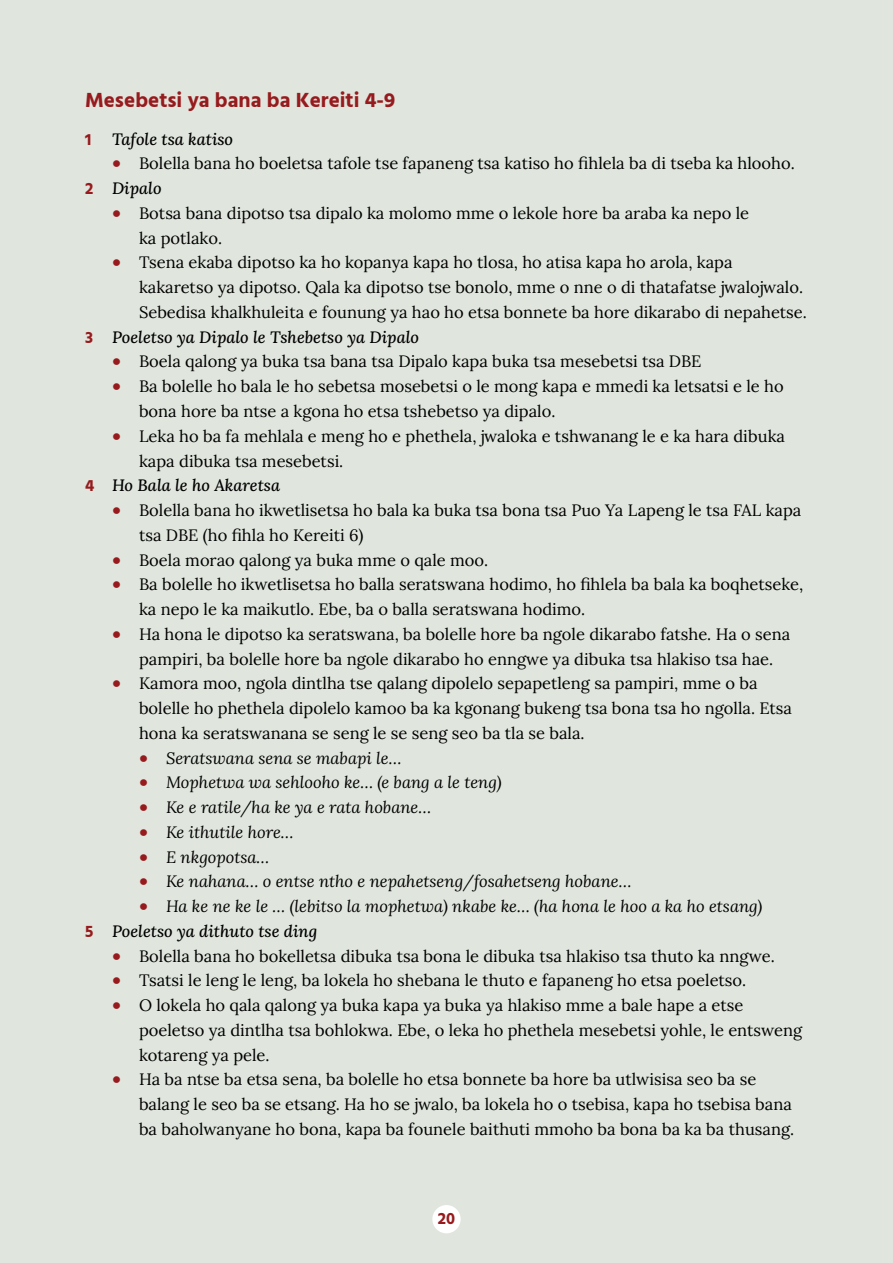
<style>
.page{position:relative;width:893px;height:1263px;background:#e0e6dd}
.page>*{position:absolute;margin:0;border:0;box-sizing:border-box;transform-origin:0 0}
.t1{font:700 21px "Hind";color:#971b1e}
.t2{font:16.5px/24.8px "Lora";color:#000}
.t3{font:italic 16.5px/24.8px "Lora";color:#000}
.t4{font:italic 500 16.5px "Lora";color:#000}
.t5{font:700 16.5px "Hind";color:#971b1e}
.s1{font-size:22.5px;color:#971b1e}
.s2{font-family:"Hind";font-weight:700;color:#971b1e}
.s3{font-weight:500;font-style:italic}
.s4{font-family:"Hind";font-weight:700;font-style:normal;color:#971b1e}
.s5{font-style:normal;font-size:22.5px;color:#971b1e}
.s6{font-weight:500}
</style>
<div class="page">
<div style="left:432px;top:1205px;width:29px;height:28px;background:#fff;border-radius:50%"></div>
<p class="t1" style="left:85px;top:88px;width:312px">Mesebetsi ya bana ba Kereiti 4-9</p>
<p class="t5" style="left:85px;top:129px;width:8px">1</p>
<p class="t4" style="left:112px;top:127px;width:123px">Tafole tsa katiso</p>
<p class="t2" style="left:85px;top:150px;width:711px;text-indent:27px"><span class="s1">•</span> Bolella bana ho boeletsa tafole tse fapaneng tsa katiso ho fihlela ba di tseba ka hlooho.<br><span class="s2">2</span> <span class="s3">Dipalo</span></p>
<p class="t2" style="left:139px;top:200px;width:612px;text-indent:-27px"><span class="s1">•</span> Botsa bana dipotso tsa dipalo ka molomo mme o lekole hore ba araba ka nepo le ka potlako.</p>
<p class="t2" style="left:112px;top:249px;width:622px"><span class="s1">•</span> Tsena ekaba dipotso ka ho kopanya kapa ho tlosa, ho atisa kapa ho arola, kapa</p>
<p class="t2" style="left:139px;top:274px;width:665px">kakaretso ya dipotso. Qala ka dipotso tse bonolo, mme o nne o di thatafatse jwalojwalo.</p>
<p class="t2" style="left:139px;top:299px;width:669px">Sebedisa khalkhuleita e founung ya hao ho etsa bonnete ba hore dikarabo di nepahetse.</p>
<p class="t4" style="left:85px;top:325px;width:335px"><span class="s4">3</span> Poeletso ya Dipalo le Tshebetso ya Dipalo</p>
<p class="t2" style="left:112px;top:348px;width:591px"><span class="s1">•</span> Boela qalong ya buka tsa bana tsa Dipalo kapa buka tsa mesebetsi tsa DBE</p>
<p class="t2" style="left:139px;top:373px;width:646px;text-indent:-27px"><span class="s1">•</span> Ba bolelle ho bala le ho sebetsa mosebetsi o le mong kapa e mmedi ka letsatsi e le ho bona hore ba ntse a kgona ho etsa tshebetso ya dipalo.</p>
<p class="t2" style="left:112px;top:422px;width:674px"><span class="s1">•</span> Leka ho ba fa mehlala e meng ho e phethela, jwaloka e tshwanang le e ka hara dibuka</p>
<p class="t2" style="left:139px;top:447px;width:206px">kapa dibuka tsa mesebetsi.</p>
<p class="t4" style="left:85px;top:474px;width:197px"><span class="s4">4</span> Ho Bala le ho Akaretsa</p>
<p class="t2" style="left:139px;top:497px;width:664px;text-indent:-27px"><span class="s1">•</span> Bolella bana ho ikwetlisetsa ho bala ka buka tsa bona tsa Puo Ya Lapeng le tsa FAL kapa tsa DBE (ho fihla ho Kereiti 6)</p>
<p class="t2" style="left:112px;top:546px;width:378px"><span class="s1">•</span> Boela morao qalong ya buka mme o qale moo.</p>
<p class="t2" style="left:139px;top:571px;width:666px;text-indent:-27px"><span class="s1">•</span> Ba bolelle ho ikwetlisetsa ho balla seratswana hodimo, ho fihlela ba bala ka boqhetseke, ka nepo le ka maikutlo. Ebe, ba o balla seratswana hodimo.</p>
<p class="t2" style="left:139px;top:620px;width:653px;text-indent:-27px"><span class="s1">•</span> Ha hona le dipotso ka seratswana, ba bolelle hore ba ngole dikarabo fatshe. Ha o sena pampiri, ba bolelle hore ba ngole dikarabo ho enngwe ya dibuka tsa hlakiso tsa hae.</p>
<p class="t2" style="left:139px;top:670px;width:655px;text-indent:-27px"><span class="s1">•</span> Kamora moo, ngola dintlha tse qalang dipolelo sepapetleng sa pampiri, mme o ba bolelle ho phethela dipolelo kamoo ba ka kgonang bukeng tsa bona tsa ho ngolla. Etsa hona ka seratswanana se seng le se seng seo ba tla se bala.</p>
<p class="t3" style="left:139px;top:745px;width:264px"><span class="s5">•</span> Seratswana sena se mabapi le…</p>
<p class="t3" style="left:139px;top:770px;width:364px"><span class="s5">•</span> Mophetwa wa sehlooho ke… (e bang a le teng)</p>
<p class="t3" style="left:139px;top:794px;width:294px"><span class="s5">•</span> Ke e ratile/ha ke ya e rata hobane…</p>
<p class="t3" style="left:139px;top:819px;width:156px"><span class="s5">•</span> Ke ithutile hore…</p>
<p class="t3" style="left:139px;top:844px;width:132px"><span class="s5">•</span> E nkgopotsa…</p>
<p class="t3" style="left:139px;top:869px;width:494px"><span class="s5">•</span> Ke nahana… o entse ntho e nepahetseng/fosahetseng hobane…</p>
<p class="t3" style="left:85px;top:893px;width:679px;text-indent:54px"><span class="s5">•</span> Ha ke ne ke le … (lebitso la mophetwa) nkabe ke… (ha hona le hoo a ka ho etsang)<br><span class="s4">5</span> <span class="s6">Poeletso ya dithuto tse ding</span></p>
<p class="t2" style="left:112px;top:942px;width:664px"><span class="s1">•</span> Bolella bana ho bokelletsa dibuka tsa bona le dibuka tsa hlakiso tsa thuto ka nngwe.</p>
<p class="t2" style="left:112px;top:967px;width:636px"><span class="s1">•</span> Tsatsi le leng le leng, ba lokela ho shebana le thuto e fapaneng ho etsa poeletso.</p>
<p class="t2" style="left:139px;top:992px;width:665px;text-indent:-27px"><span class="s1">•</span> O lokela ho qala qalong ya buka kapa ya buka ya hlakiso mme a bale hape a etse poeletso ya dintlha tsa bohlokwa. Ebe, o leka ho phethela mesebetsi yohle, le entsweng kotareng ya pele.</p>
<p class="t2" style="left:139px;top:1066px;width:657px;text-indent:-27px"><span class="s1">•</span> Ha ba ntse ba etsa sena, ba bolelle ho etsa bonnete ba hore ba utlwisisa seo ba se balang le seo ba se etsang. Ha ho se jwalo, ba lokela ho o tsebisa, kapa ho tsebisa bana ba baholwanyane ho bona, kapa ba founele baithuti mmoho ba bona ba ka ba thusang.</p>
<p class="t5" style="left:438px;top:1209px;width:19px">20</p>
</div>
